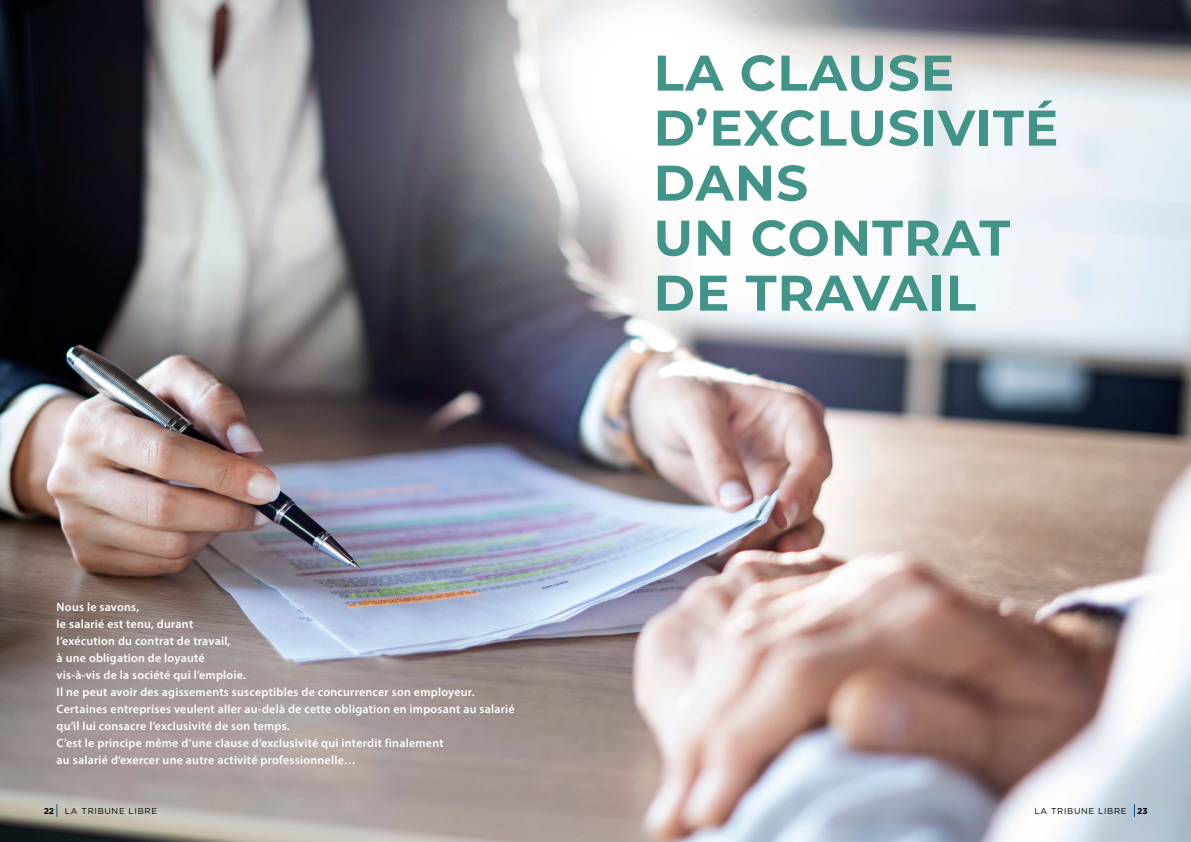
<style>
.page{position:relative;width:1191px;height:842px;background:#fff}
.page>*{position:absolute;margin:0;border:0;box-sizing:border-box;transform-origin:0 0}
.t1{font:700 50px/55px "Montserrat";letter-spacing:.02em;color:#419487}
.t2{font:600 12px/17px "Myriad Pro";letter-spacing:.02em;color:#fff}
.t3{font:8.5px "Gotham";letter-spacing:.08em;color:#000}
.t4{font:700 8.5px "Gotham";color:#000}
.s1{font-weight:700}
</style>
<div class="page">
<img style="left:0;top:0;width:1191px;height:842px">
<svg style="left:1134px;top:804px;width:1px;height:13px"></svg>
<svg style="left:57px;top:804px;width:1px;height:13px"></svg>
<p class="t2" style="left:57px;top:598px;width:460px">Nous le savons,<br>le salarié est tenu, durant<br>l’exécution du contrat de travail,<br>à une obligation de loyauté<br>vis-à-vis de la société qui l’emploie.<br>Il ne peut avoir des agissements susceptibles de concurrencer son employeur.<br>Certaines entreprises veulent aller au-delà de cette obligation en imposant au salarié qu’il lui consacre l’exclusivité de son temps.<br>C’est le principe même d’une clause d’exclusivité qui interdit finalement<br>au salarié d’exercer une autre activité professionnelle…</p>
<h1 class="t1" style="left:653px;top:43px;width:406px">LA CLAUSE<br>D’EXCLUSIVITÉ<br>DANS<br>UN CONTRAT<br>DE TRAVAIL</h1>
<p class="t4" style="left:44px;top:805px;width:12px">22</p>
<p class="t3" style="left:65px;top:805px;width:94px">LA TRIBUNE LIBRE</p>
<p class="t3" style="left:1034px;top:805px;width:115px">LA TRIBUNE LIBRE <span class="s1">23</span></p>
</div>
